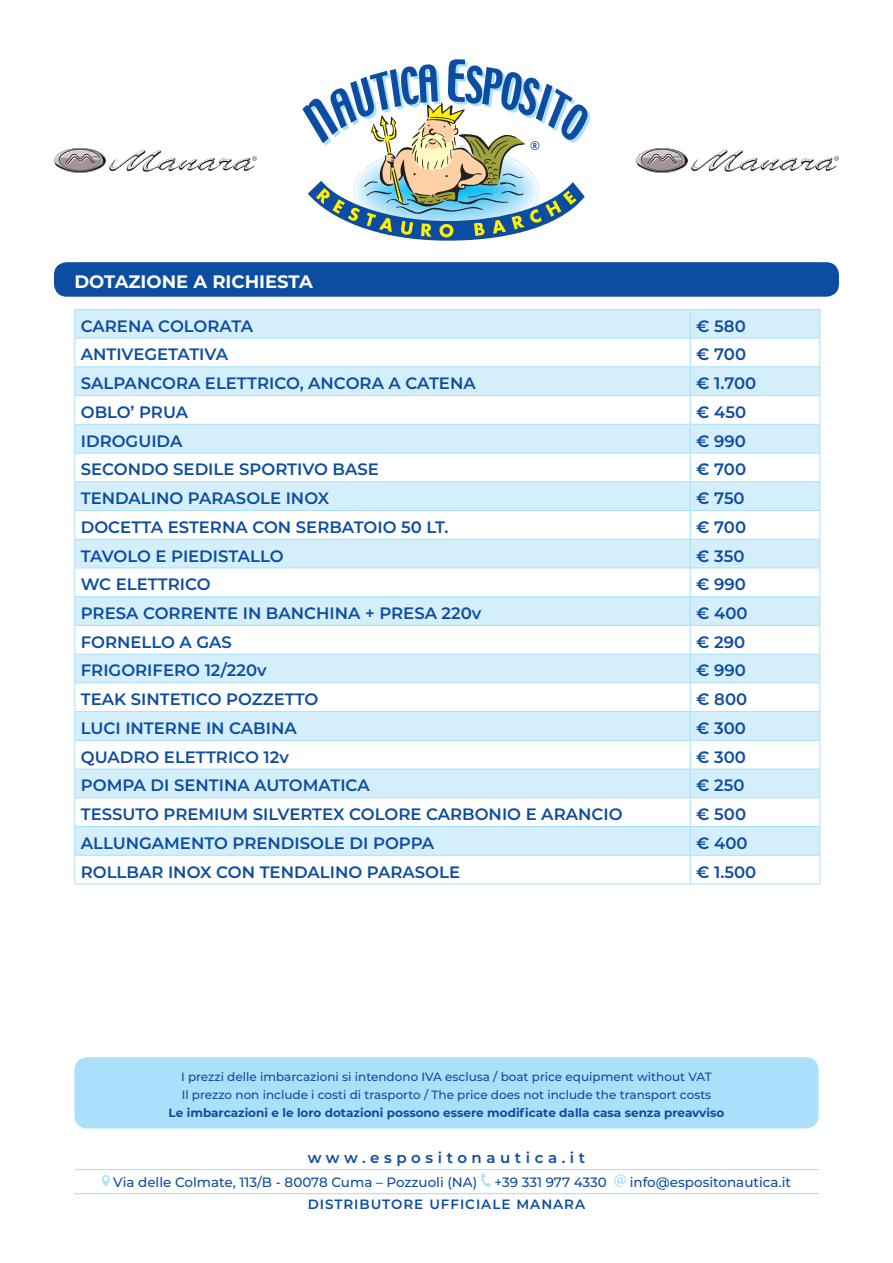
<style>
.page{position:relative;width:893px;height:1263px;background:#fff}
.page>*{position:absolute;margin:0;border:0;box-sizing:border-box;transform-origin:0 0}
.t1{font:700 18px "Montserrat";color:#fff}
.t2{font:600 16.5px "Montserrat";color:#0d4da1}
.t3{font:600 15px "Montserrat";letter-spacing:.305em;color:#0d4da1}
.t4{font:500 13.5px "Montserrat";color:#0d4da1}
.t5{font:600 13.5px "Montserrat";letter-spacing:.07em;color:#0d4da1}
.t6{font:500 12px/18px "Montserrat";color:#0d4da1}
.t7{font:700 12px "Montserrat";color:#0d4da1}
</style>
<div class="page">
<img style="left:54px;top:149px;width:203px;height:23px">
<img style="left:636px;top:149px;width:203px;height:23px">
<svg style="left:302px;top:59px;width:288px;height:182px"></svg>
<hr style="left:74px;top:1169px;width:745px;height:1px;background:#aae0f9">
<hr style="left:74px;top:1193px;width:745px;height:1px;background:#aae0f9">
<svg style="left:102px;top:1175px;width:8px;height:12px"></svg>
<svg style="left:481px;top:1173px;width:10px;height:14px"></svg>
<svg style="left:614px;top:1174px;width:12px;height:13px"></svg>
<div style="left:74px;top:1057px;width:745px;height:71px;background:#aae0f9;border-radius:13px"></div>
<div style="left:54px;top:262px;width:785px;height:35px;background:#0d4da1;border-radius:13px"></div>
<svg style="left:75px;top:310px;width:744px;height:545px;fill:#d4effb"></svg>
<hr style="left:74px;top:309px;width:616px;height:1px;background:#aae0f9">
<hr style="left:690px;top:309px;width:130px;height:1px;background:#aae0f9">
<hr style="left:74px;top:338px;width:616px;height:1px;background:#aae0f9">
<hr style="left:690px;top:338px;width:130px;height:1px;background:#aae0f9">
<hr style="left:74px;top:366px;width:616px;height:1px;background:#aae0f9">
<hr style="left:690px;top:366px;width:130px;height:1px;background:#aae0f9">
<hr style="left:74px;top:395px;width:616px;height:1px;background:#aae0f9">
<hr style="left:690px;top:395px;width:130px;height:1px;background:#aae0f9">
<hr style="left:74px;top:424px;width:616px;height:1px;background:#aae0f9">
<hr style="left:690px;top:424px;width:130px;height:1px;background:#aae0f9">
<hr style="left:74px;top:453px;width:616px;height:1px;background:#aae0f9">
<hr style="left:690px;top:453px;width:130px;height:1px;background:#aae0f9">
<hr style="left:74px;top:481px;width:616px;height:1px;background:#aae0f9">
<hr style="left:690px;top:481px;width:130px;height:1px;background:#aae0f9">
<hr style="left:74px;top:510px;width:616px;height:1px;background:#aae0f9">
<hr style="left:690px;top:510px;width:130px;height:1px;background:#aae0f9">
<hr style="left:74px;top:539px;width:616px;height:1px;background:#aae0f9">
<hr style="left:690px;top:539px;width:130px;height:1px;background:#aae0f9">
<hr style="left:74px;top:567px;width:616px;height:1px;background:#aae0f9">
<hr style="left:690px;top:567px;width:130px;height:1px;background:#aae0f9">
<hr style="left:74px;top:596px;width:616px;height:1px;background:#aae0f9">
<hr style="left:690px;top:596px;width:130px;height:1px;background:#aae0f9">
<hr style="left:74px;top:625px;width:616px;height:1px;background:#aae0f9">
<hr style="left:690px;top:625px;width:130px;height:1px;background:#aae0f9">
<hr style="left:74px;top:654px;width:616px;height:1px;background:#aae0f9">
<hr style="left:690px;top:654px;width:130px;height:1px;background:#aae0f9">
<hr style="left:74px;top:682px;width:616px;height:1px;background:#aae0f9">
<hr style="left:690px;top:682px;width:130px;height:1px;background:#aae0f9">
<hr style="left:74px;top:711px;width:616px;height:1px;background:#aae0f9">
<hr style="left:690px;top:711px;width:130px;height:1px;background:#aae0f9">
<hr style="left:74px;top:740px;width:616px;height:1px;background:#aae0f9">
<hr style="left:690px;top:740px;width:130px;height:1px;background:#aae0f9">
<hr style="left:74px;top:769px;width:616px;height:1px;background:#aae0f9">
<hr style="left:690px;top:769px;width:130px;height:1px;background:#aae0f9">
<hr style="left:74px;top:797px;width:616px;height:1px;background:#aae0f9">
<hr style="left:690px;top:797px;width:130px;height:1px;background:#aae0f9">
<hr style="left:74px;top:826px;width:616px;height:1px;background:#aae0f9">
<hr style="left:690px;top:826px;width:130px;height:1px;background:#aae0f9">
<hr style="left:74px;top:855px;width:616px;height:1px;background:#aae0f9">
<svg style="left:74px;top:310px;width:1px;height:574px"></svg>
<hr style="left:690px;top:855px;width:130px;height:1px;background:#aae0f9">
<svg style="left:690px;top:310px;width:1px;height:574px"></svg>
<svg style="left:819px;top:310px;width:1px;height:574px"></svg>
<hr style="left:74px;top:884px;width:616px;height:1px;background:#aae0f9">
<hr style="left:690px;top:884px;width:130px;height:1px;background:#aae0f9">
<p class="t1" style="left:74px;top:269px;width:240px">DOTAZIONE A RICHIESTA</p>
<p class="t2" style="left:81px;top:314px;width:174px">CARENA COLORATA</p>
<p class="t2" style="left:696px;top:314px;width:51px">€ 580</p>
<p class="t2" style="left:81px;top:343px;width:149px">ANTIVEGETATIVA</p>
<p class="t2" style="left:696px;top:343px;width:51px">€ 700</p>
<p class="t2" style="left:81px;top:372px;width:396px">SALPANCORA ELETTRICO, ANCORA A CATENA</p>
<p class="t2" style="left:696px;top:372px;width:61px">€ 1.700</p>
<p class="t2" style="left:81px;top:400px;width:109px">OBLO’ PRUA</p>
<p class="t2" style="left:696px;top:400px;width:51px">€ 450</p>
<p class="t2" style="left:81px;top:429px;width:103px">IDROGUIDA</p>
<p class="t2" style="left:696px;top:429px;width:51px">€ 990</p>
<p class="t2" style="left:81px;top:458px;width:300px">SECONDO SEDILE SPORTIVO BASE</p>
<p class="t2" style="left:696px;top:458px;width:51px">€ 700</p>
<p class="t2" style="left:81px;top:486px;width:250px">TENDALINO PARASOLE INOX</p>
<p class="t2" style="left:696px;top:486px;width:50px">€ 750</p>
<p class="t2" style="left:81px;top:515px;width:369px">DOCETTA ESTERNA CON SERBATOIO 50 LT.</p>
<p class="t2" style="left:696px;top:515px;width:51px">€ 700</p>
<p class="t2" style="left:81px;top:544px;width:204px">TAVOLO E PIEDISTALLO</p>
<p class="t2" style="left:696px;top:544px;width:50px">€ 350</p>
<p class="t2" style="left:81px;top:573px;width:132px">WC ELETTRICO</p>
<p class="t2" style="left:696px;top:573px;width:51px">€ 990</p>
<p class="t2" style="left:81px;top:601px;width:402px">PRESA CORRENTE IN BANCHINA + PRESA 220v</p>
<p class="t2" style="left:696px;top:601px;width:53px">€ 400</p>
<p class="t2" style="left:81px;top:630px;width:153px">FORNELLO A GAS</p>
<p class="t2" style="left:696px;top:630px;width:51px">€ 290</p>
<p class="t2" style="left:81px;top:659px;width:187px">FRIGORIFERO 12/220v</p>
<p class="t2" style="left:696px;top:659px;width:51px">€ 990</p>
<p class="t2" style="left:81px;top:688px;width:239px">TEAK SINTETICO POZZETTO</p>
<p class="t2" style="left:696px;top:688px;width:52px">€ 800</p>
<p class="t2" style="left:81px;top:716px;width:218px">LUCI INTERNE IN CABINA</p>
<p class="t2" style="left:696px;top:716px;width:51px">€ 300</p>
<p class="t2" style="left:81px;top:745px;width:210px">QUADRO ELETTRICO 12v</p>
<p class="t2" style="left:696px;top:745px;width:51px">€ 300</p>
<p class="t2" style="left:81px;top:774px;width:290px">POMPA DI SENTINA AUTOMATICA</p>
<p class="t2" style="left:696px;top:774px;width:50px">€ 250</p>
<p class="t2" style="left:81px;top:802px;width:543px">TESSUTO PREMIUM SILVERTEX COLORE CARBONIO E ARANCIO</p>
<p class="t2" style="left:696px;top:802px;width:51px">€ 500</p>
<p class="t2" style="left:81px;top:831px;width:355px">ALLUNGAMENTO PRENDISOLE DI POPPA</p>
<p class="t2" style="left:696px;top:831px;width:53px">€ 400</p>
<p class="t2" style="left:81px;top:860px;width:381px">ROLLBAR INOX CON TENDALINO PARASOLE</p>
<p class="t2" style="left:696px;top:860px;width:62px">€ 1.500</p>
<p class="t6" style="left:181px;top:1067px;width:532px">I prezzi delle imbarcazioni si intendono IVA esclusa / boat price equipment without VAT<br>Il prezzo non include i costi di trasporto / The price does not include the transport costs</p>
<p class="t7" style="left:169px;top:1104px;width:557px">Le imbarcazioni e le loro dotazioni possono essere modificate dalla casa senza preavviso</p>
<p class="t3" style="left:308px;top:1147px;width:279px">www.espositonautica.it</p>
<p class="t5" style="left:308px;top:1194px;width:279px">DISTRIBUTORE UFFICIALE MANARA</p>
<p class="t4" style="left:113px;top:1172px;width:366px">Via delle Colmate, 113/B - 80078 Cuma – Pozzuoli (NA)</p>
<p class="t4" style="left:494px;top:1172px;width:114px">+39 331 977 4330</p>
<p class="t4" style="left:630px;top:1172px;width:163px">info@espositonautica.it</p>
</div>
